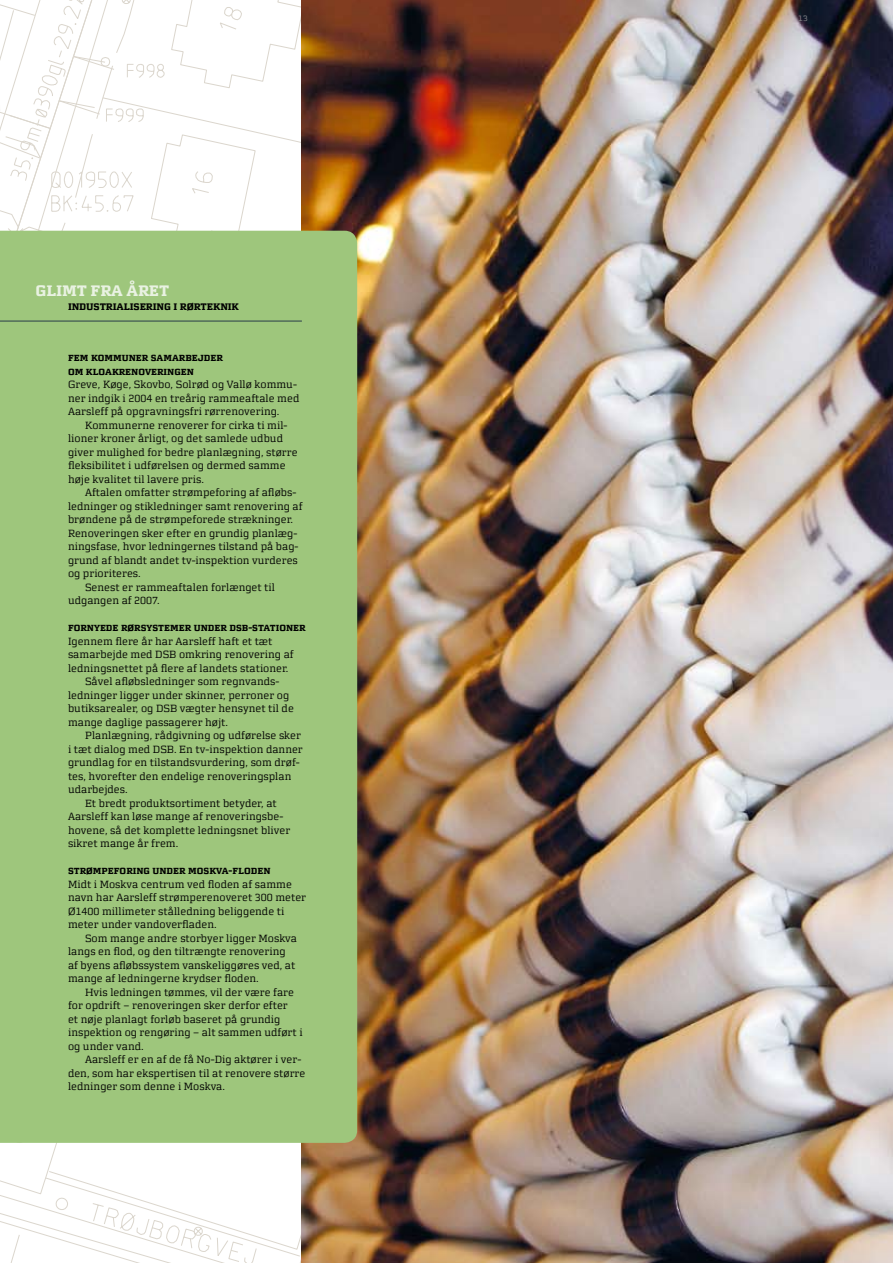
<style>
.page{position:relative;width:893px;height:1263px;background:#fff}
.page>*{position:absolute;margin:0;border:0;box-sizing:border-box;transform-origin:0 0}
.t1{font:700 18px "Morgan Avec Caps";letter-spacing:-.01em;color:#e9f2e2}
.t2{font:700 11.25px "Morgan Avec Caps";letter-spacing:-.01em;color:#000}
.t3{font:10.5px/13.5px "Morgan Avec Lining";color:#000}
.t4{font:700 10.5px/13.5px "Morgan Avec Caps";color:#000}
.t5{font:9px "Morgan Avec Caps";color:#807f84}
</style>
<div class="page">
<svg style="left:0;top:0;width:302px;height:1263px"></svg>
<img style="left:302px;top:0;width:591px;height:1263px">
<div style="left:0;top:231px;width:357px;height:912px;background:#9ec67c"></div>
<hr style="left:0;top:321px;width:302px;height:1px;background:#293b48">
<h1 class="t1" style="left:36px;top:281px;width:135px">GLIMT FRA ÅRET</h1>
<p class="t2" style="left:68px;top:300px;width:172px">INDUSTRIALISERING I RØRTEKNIK</p>
<p class="t4" style="left:68px;top:351px;width:156px">FEM KOMMUNER SAMARBEJDER<br>OM KLOAKRENOVERINGEN</p>
<p class="t3" style="left:68px;top:377px;width:233px">Greve, Køge, Skovbo, Solrød og Vallø kommu&shy;ner indgik i 2004 en treårig rammeaftale med<br>Aarsleff på opgravningsfri rørrenovering.</p>
<p class="t3" style="left:68px;top:418px;width:231px;text-indent:17px">Kommunerne renoverer for cirka ti mil&shy;lioner kroner årligt, og det samlede udbud giver mulighed for bedre planlægning, større fleksibilitet i udførelsen og dermed samme høje kvalitet til lavere pris.</p>
<p class="t3" style="left:85px;top:485px;width:213px">Aftalen omfatter strømpeforing af afløbs-</p>
<p class="t3" style="left:68px;top:499px;width:236px">ledninger og stikledninger samt renovering af</p>
<p class="t3" style="left:68px;top:512px;width:227px">brøndene på de strømpeforede strækninger.</p>
<p class="t3" style="left:68px;top:526px;width:231px">Renoveringen sker efter en grundig planlæg-</p>
<p class="t3" style="left:68px;top:539px;width:232px">ningsfase, hvor ledningernes tilstand på bag-</p>
<p class="t3" style="left:68px;top:553px;width:231px">grund af blandt andet tv-inspektion vurderes</p>
<p class="t3" style="left:68px;top:566px;width:74px">og prioriteres.</p>
<p class="t3" style="left:85px;top:580px;width:191px">Senest er rammeaftalen forlænget til</p>
<p class="t3" style="left:68px;top:593px;width:93px">udgangen af 2007.</p>
<p class="t4" style="left:68px;top:621px;width:239px">FORNYEDE RØRSYSTEMER UNDER DSB-STATIONER</p>
<p class="t3" style="left:68px;top:634px;width:206px">Igennem flere år har Aarsleff haft et tæt</p>
<p class="t3" style="left:68px;top:647px;width:227px">samarbejde med DSB omkring renovering af</p>
<p class="t3" style="left:68px;top:661px;width:222px">ledningsnettet på flere af landets stationer.</p>
<p class="t3" style="left:85px;top:674px;width:196px">Såvel afløbsledninger som regnvands-</p>
<p class="t3" style="left:68px;top:688px;width:223px">ledninger ligger under skinner, perroner og</p>
<p class="t3" style="left:68px;top:701px;width:227px">butiksarealer, og DSB vægter hensynet til de</p>
<p class="t3" style="left:68px;top:715px;width:162px">mange daglige passagerer højt.</p>
<p class="t3" style="left:85px;top:728px;width:218px">Planlægning, rådgivning og udførelse sker</p>
<p class="t3" style="left:68px;top:742px;width:236px">i tæt dialog med DSB. En tv-inspektion danner</p>
<p class="t3" style="left:68px;top:755px;width:233px">grundlag for en tilstandsvurdering, som drøf-</p>
<p class="t3" style="left:68px;top:769px;width:225px">tes, hvorefter den endelige renoveringsplan</p>
<p class="t3" style="left:68px;top:782px;width:61px">udarbejdes.</p>
<p class="t3" style="left:85px;top:796px;width:193px">Et bredt produktsortiment betyder, at</p>
<p class="t3" style="left:68px;top:809px;width:217px">Aarsleff kan løse mange af renoveringsbe-</p>
<p class="t3" style="left:68px;top:823px;width:224px">hovene, så det komplette ledningsnet bliver</p>
<p class="t3" style="left:68px;top:836px;width:112px">sikret mange år frem.</p>
<p class="t4" style="left:68px;top:864px;width:204px">STRØMPEFORING UNDER MOSKVA-FLODEN</p>
<p class="t3" style="left:68px;top:877px;width:240px">Midt i Moskva centrum ved floden af samme navn har Aarsleff strømperenoveret 300 meter Ø1400 millimeter stålledning beliggende ti meter under vandoverfladen.</p>
<p class="t3" style="left:68px;top:931px;width:231px;text-indent:17px">Som mange andre storbyer ligger Moskva langs en flod, og den tiltrængte renovering af byens afløbssystem vanskeliggøres ved, at mange af ledningerne krydser floden.</p>
<p class="t3" style="left:68px;top:985px;width:236px;text-indent:17px">Hvis ledningen tømmes, vil der være fare for opdrift – renoveringen sker derfor efter<br>et nøje planlagt forløb baseret på grundig inspektion og rengøring – alt sammen udført i og under vand.</p>
<p class="t3" style="left:68px;top:1052px;width:239px;text-indent:17px">Aarsleff er en af de få No-Dig aktører i ver&shy;den, som har ekspertisen til at renovere større ledninger som denne i Moskva.</p>
<p class="t5" style="left:798px;top:13px;width:10px">13</p>
</div>
